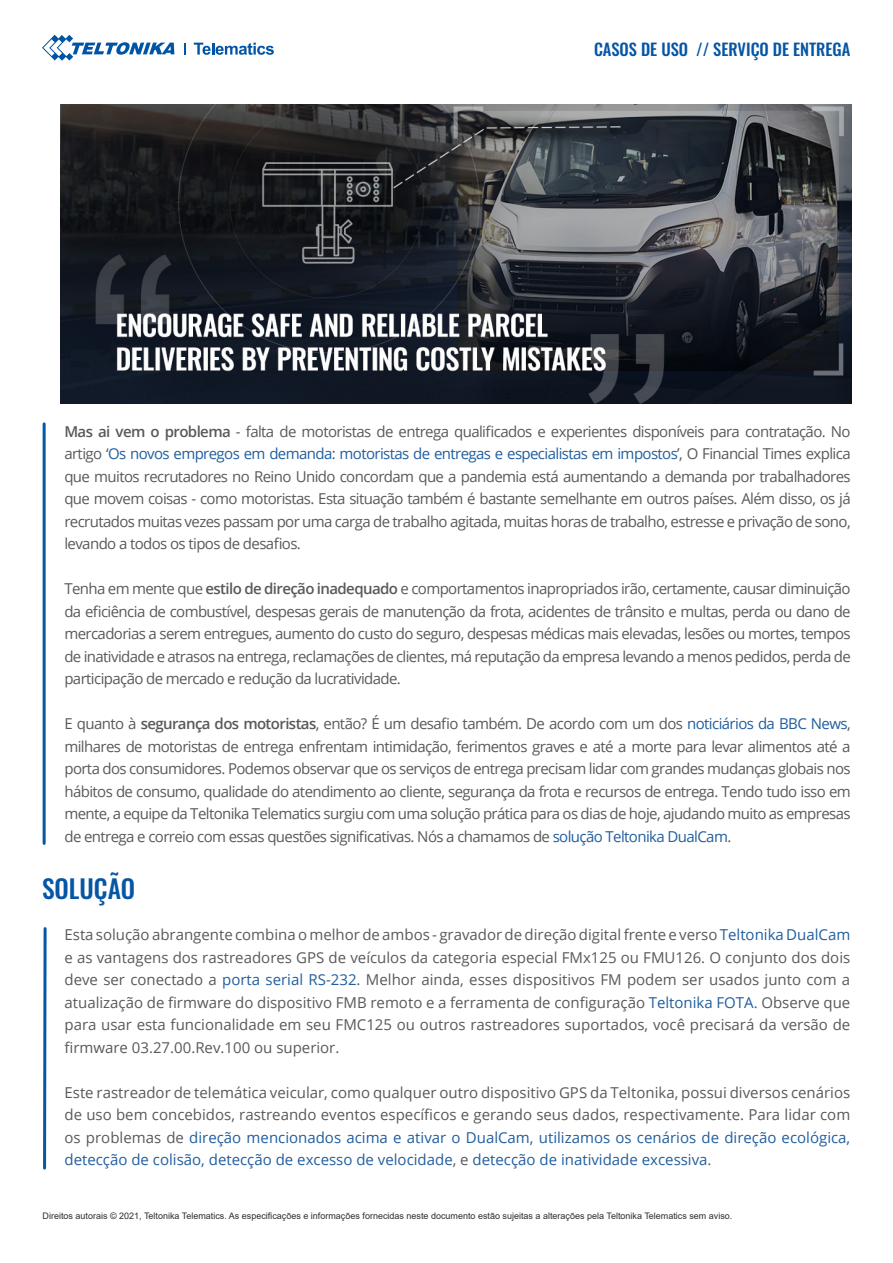
<style>
.page{position:relative;width:893px;height:1263px;background:#fff}
.page>*{position:absolute;margin:0;border:0;box-sizing:border-box;transform-origin:0 0}
.t1{font:500 25.5px "Oswald";color:#0556a5}
.t2{font:500 16.5px "Oswald";color:#0655a5}
.t3{font:15px/22.5px "Open Sans";letter-spacing:-.04em;color:#58595b;text-align:justify}
.t4{font:9px "Arial";color:#2e2e2f}
.s1{font-weight:600}
.s2{color:#215e9e}
</style>
<div class="page">
<hr style="left:43px;top:424px;width:3px;height:419px;background:#0556a5">
<svg style="left:184px;top:43px;width:1px;height:12px"></svg>
<svg style="left:42px;top:35px;width:132px;height:26px"></svg>
<svg style="left:194px;top:43px;width:80px;height:12px"></svg>
<img style="left:61px;top:105px;width:790px;height:298px">
<svg style="left:43px;top:927px;width:4px;height:243px"></svg>
<p class="t2" style="left:594px;top:41px;width:258px">CASOS DE USO // SERVIÇO DE ENTREGA</p>
<p class="t3" style="left:64px;top:420px;width:788px"><span class="s1">Mas ai vem o problema</span> - falta de motoristas de entrega qualificados e experientes disponíveis para contratação. No artigo ‘<span class="s2">Os novos empregos em demanda: motoristas de entregas e especialistas em impostos</span>’, O Financial Times explica que muitos recrutadores no Reino Unido concordam que a pandemia está aumentando a demanda por trabalhadores que movem coisas - como motoristas. Esta situação também é bastante semelhante em outros países. Além disso, os já recrutados muitas vezes passam por uma carga de trabalho agitada, muitas horas de trabalho, estresse e privação de sono, levando a todos os tipos de desafios.</p>
<p class="t3" style="left:64px;top:577px;width:788px">Tenha em mente que <span class="s1">estilo de direção inadequado</span> e comportamentos inapropriados irão, certamente, causar diminuição da eficiência de combustível, despesas gerais de manutenção da frota, acidentes de trânsito e multas, perda ou dano de mercadorias a serem entregues, aumento do custo do seguro, despesas médicas mais elevadas, lesões ou mortes, tempos de inatividade e atrasos na entrega, reclamações de clientes, má reputação da empresa levando a menos pedidos, perda de participação de mercado e redução da lucratividade.</p>
<p class="t3" style="left:64px;top:712px;width:788px">E quanto à <span class="s1">segurança dos motoristas</span>, então? É um desafio também. De acordo com um dos <span class="s2">noticiários da BBC News</span>, milhares de motoristas de entrega enfrentam intimidação, ferimentos graves e até a morte para levar alimentos até a porta dos consumidores. Podemos observar que os serviços de entrega precisam lidar com grandes mudanças globais nos hábitos de consumo, qualidade do atendimento ao cliente, segurança da frota e recursos de entrega. Tendo tudo isso em mente, a equipe da Teltonika Telematics surgiu com uma solução prática para os dias de hoje, ajudando muito as empresas de entrega e correio com essas questões significativas. Nós a chamamos de <span class="s2">solução Teltonika DualCam</span>.</p>
<h1 class="t1" style="left:42px;top:876px;width:95px">SOLUÇÃO</h1>
<p class="t3" style="left:64px;top:923px;width:787px">Esta solução abrangente combina o melhor de ambos - gravador de direção digital frente e verso <span class="s2">Teltonika DualCam </span>e as vantagens dos rastreadores GPS de veículos da categoria especial FMx125 ou FMU126. O conjunto dos dois deve ser conectado a <span class="s2">porta serial RS-232</span>. Melhor ainda, esses dispositivos FM podem ser usados junto com a atualização de firmware do dispositivo FMB remoto e a ferramenta de configuração <span class="s2">Teltonika FOTA</span>. Observe que para usar esta funcionalidade em seu FMC125 ou outros rastreadores suportados, você precisará da versão de firmware 03.27.00.Rev.100 ou superior.</p>
<p class="t3" style="left:64px;top:1080px;width:787px">Este rastreador de telemática veicular, como qualquer outro dispositivo GPS da Teltonika, possui diversos cenários de uso bem concebidos, rastreando eventos específicos e gerando seus dados, respectivamente. Para lidar com os problemas de <span class="s2">direção mencionados acima e ativar o DualCam, utilizamos os cenários de direção ecológica, detecção de colisão, detecção de excesso de velocidade</span>, e <span class="s2">detecção de inatividade excessiva</span>.</p>
<p class="t4" style="left:43px;top:1210px;width:691px">Direitos autorais © 2021, Teltonika Telematics. As especificações e informações fornecidas neste documento estão sujeitas a alterações pela Teltonika Telematics sem aviso.</p>
</div>
